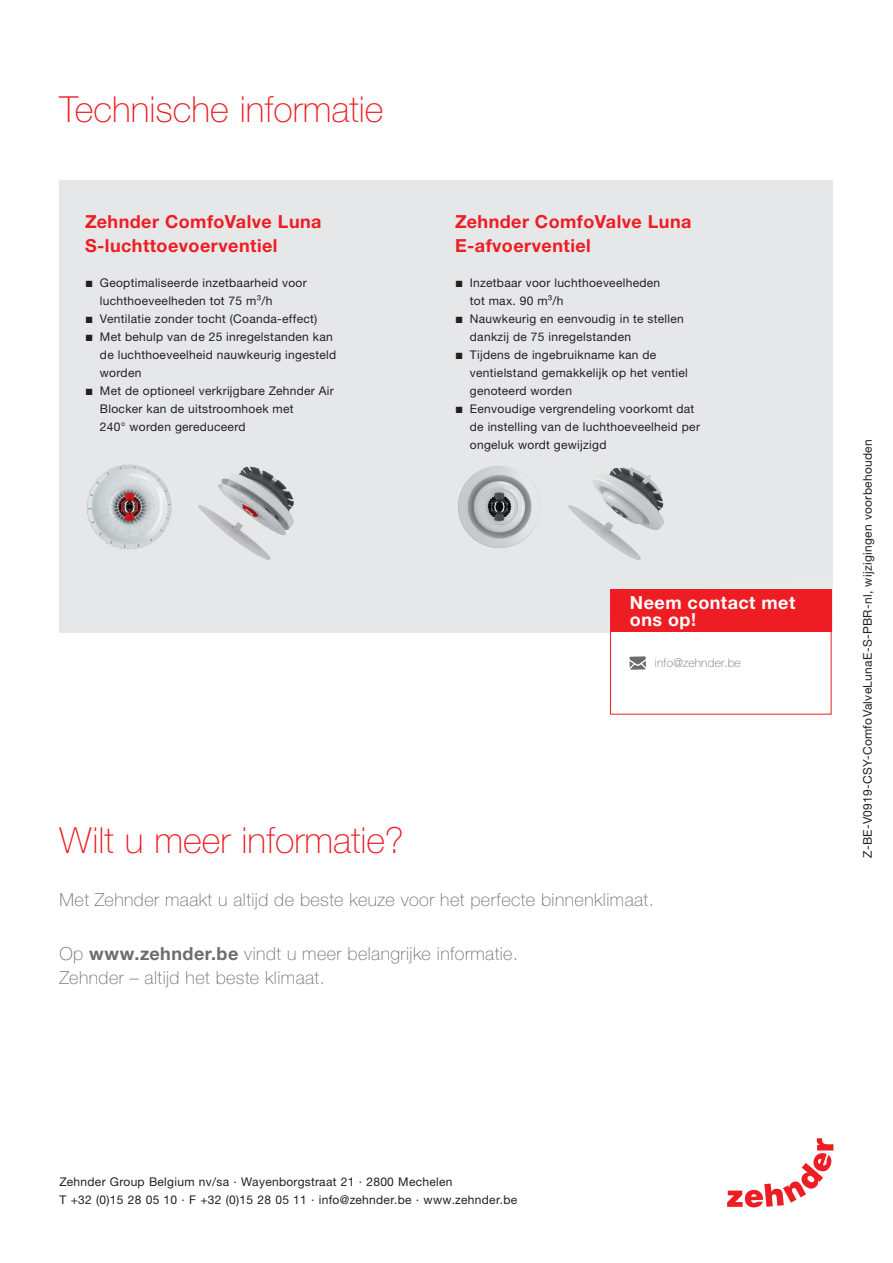
<style>
.page{position:relative;width:893px;height:1263px;background:#fff}
.page>*{position:absolute;margin:0;border:0;box-sizing:border-box;transform-origin:0 0}
.t1{font:100 36px "Helvetica Neue LTW1 G";color:#ee1d23}
.t2{font:100 18px/24px "Helvetica Neue LTW1 G";letter-spacing:.025em;color:#6c6d70}
.t3{font:700 18px/24px "Helvetica Neue LTW1 G";letter-spacing:.025em;color:#ee1d23}
.t4{font:700 18px/16.6px "Helvetica Neue LTW1 G";letter-spacing:.025em;color:#fff}
.t5{font:12px/18px "Helvetica Neuefor Zehnder";letter-spacing:.025em;color:#231f20}
.t6{font:100 12px "Helvetica Neue LTW1 G";letter-spacing:.02em;color:#6c6d70}
.s1{font-weight:700}
</style>
<div class="page">
<div style="left:60px;top:180px;width:773px;height:452px;background:#e6e7e9"></div>
<div style="left:610px;top:631px;width:221px;height:83px;background:#fff;border:1px solid #ee1d23"></div>
<svg style="left:629px;top:656px;width:17px;height:14px"></svg>
<div style="left:610px;top:589px;width:221px;height:42px;background:#ee1d23"></div>
<svg style="left:727px;top:1138px;width:106px;height:69px"></svg>
<img style="left:86px;top:464px;width:86px;height:86px">
<img style="left:198px;top:466px;width:96px;height:94px">
<img style="left:458px;top:466px;width:82px;height:82px">
<img style="left:568px;top:466px;width:96px;height:94px">
<h1 class="t1" style="left:60px;top:88px;width:325px">Technische informatie</h1>
<h2 class="t3" style="left:85px;top:210px;width:238px">Zehnder ComfoValve Luna<br>S-luchttoevoerventiel</h2>
<p class="t5" style="left:100px;top:274px;width:208px;text-indent:-15px">■ Geoptimaliseerde inzetbaarheid voor luchthoeveelheden tot 75 m³/h</p>
<p class="t5" style="left:85px;top:310px;width:234px">■ Ventilatie zonder tocht (Coanda-effect)</p>
<p class="t5" style="left:100px;top:328px;width:238px;text-indent:-15px">■ Met behulp van de 25 inregelstanden kan de luchthoeveelheid nauwkeurig ingesteld worden</p>
<p class="t5" style="left:100px;top:382px;width:235px;text-indent:-15px">■ Met de optioneel verkrijgbare Zehnder Air<br>Blocker kan de uitstroomhoek met<br>240° worden gereduceerd</p>
<h2 class="t3" style="left:455px;top:210px;width:238px">Zehnder ComfoValve Luna<br>E-afvoerventiel</h2>
<p class="t5" style="left:470px;top:274px;width:192px;text-indent:-15px">■ Inzetbaar voor luchthoeveelheden tot max. 90 m³/h</p>
<p class="t5" style="left:470px;top:310px;width:216px;text-indent:-15px">■ Nauwkeurig en eenvoudig in te stellen dankzij de 75 inregelstanden</p>
<p class="t5" style="left:470px;top:346px;width:220px;text-indent:-15px">■ Tijdens de ingebruikname kan de ventielstand gemakkelijk op het ventiel genoteerd worden</p>
<p class="t5" style="left:470px;top:400px;width:232px;text-indent:-15px">■ Eenvoudige vergrendeling voorkomt dat de instelling van de luchthoeveelheid per ongeluk wordt gewijzigd</p>
<h2 class="t4" style="left:630px;top:594px;width:167px">Neem contact met ons op!</h2>
<p class="t6" style="left:655px;top:655px;width:88px">info@zehnder.be</p>
<h1 class="t1" style="left:60px;top:819px;width:346px">Wilt u meer informatie?</h1>
<h2 class="t2" style="left:60px;top:887px;width:596px">Met Zehnder maakt u altijd de beste keuze voor het perfecte binnenklimaat.</h2>
<h2 class="t2" style="left:60px;top:941px;width:460px">Op <span class="s1">www.zehnder.be</span> vindt u meer belangrijke informatie.<br>Zehnder – altijd het beste klimaat.</h2>
<p class="t5" style="left:858px;top:858px;width:420px;rotate:-90deg">Z-BE-V0919-CSY-ComfoValveLunaE-S-PBR-nl, wijzigingen voorbehouden</p>
<p class="t5" style="left:60px;top:1172px;width:459px">Zehnder Group Belgium nv/sa · Wayenborgstraat 21 · 2800 Mechelen<br>T +32 (0)15 28 05 10 · F +32 (0)15 28 05 11 · info@zehnder.be · www.zehnder.be</p>
</div>
